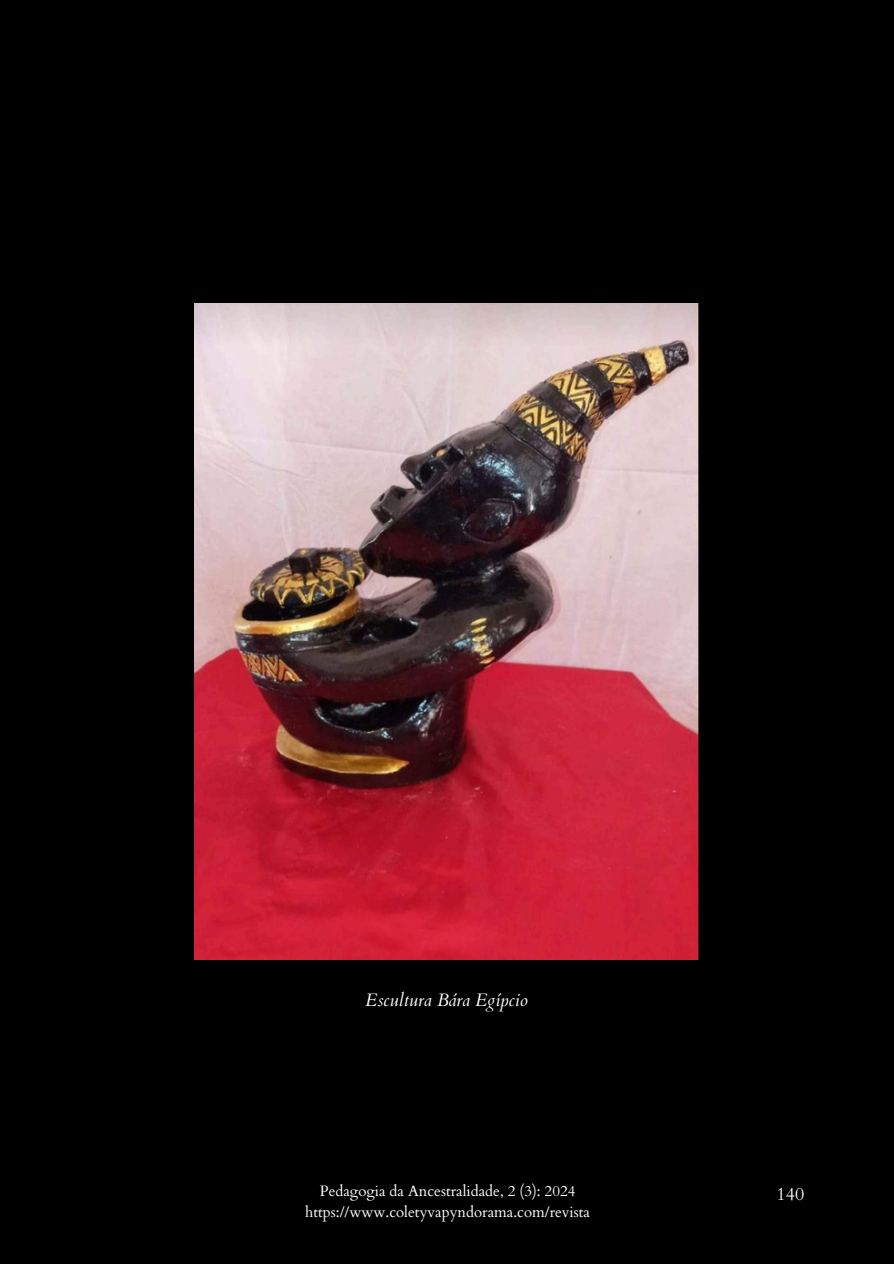
<style>
.page{position:relative;width:894px;height:1264px;background:#fff}
.page>*{position:absolute;margin:0;border:0;box-sizing:border-box;transform-origin:0 0}
.t1{font:italic 18px "Cardo";color:#fff}
.t2{font:18px "Cardo";color:#fff}
.t3{font:15px "Cardo";color:#fff}
</style>
<div class="page">
<div style="left:0;top:0;width:893px;height:1263px;background:#000"></div>
<img style="left:195px;top:304px;width:504px;height:655px">
<p class="t1" style="left:365px;top:988px;width:164px">Escultura Bára Egípcio</p>
<p class="t3" style="left:320px;top:1181px;width:257px">Pedagogia da Ancestralidade, 2 (3): 2024</p>
<p class="t2" style="left:776px;top:1181px;width:29px">140</p>
<p class="t3" style="left:305px;top:1201px;width:286px">https://www.coletyvapyndorama.com/revista</p>
</div>
